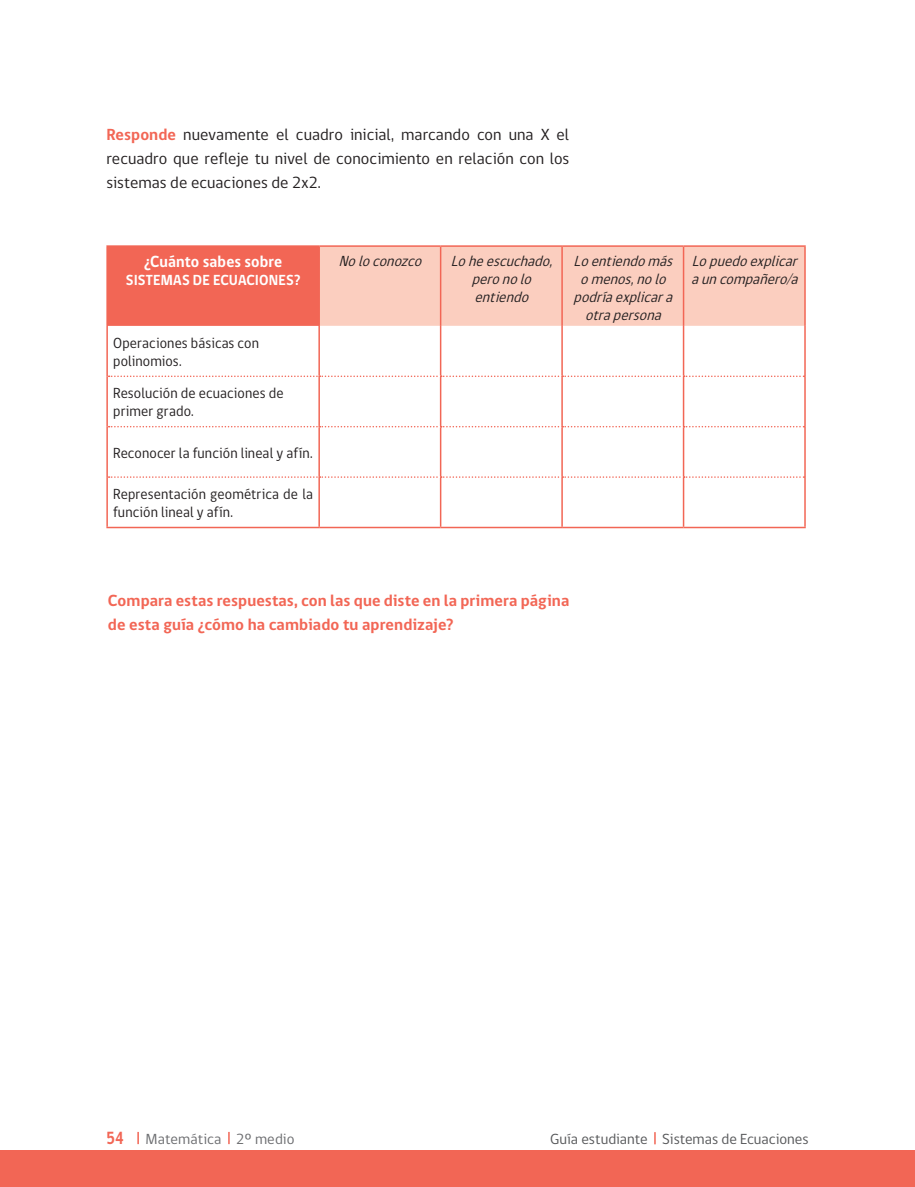
<style>
.page{position:relative;width:915px;height:1187px;background:#fff}
.page>*{position:absolute;margin:0;border:0;box-sizing:border-box;transform-origin:0 0}
.punteo_numero_letra{font:16.5px/24px "gob CL";letter-spacing:.005em;color:#231f20;text-align:justify}
.texto_gral_2_columna{font:700 16.5px/24px "gob CL";letter-spacing:.005em;color:#f26655}
.t1{font:700 16.5px "gob CL";letter-spacing:.005em;color:#fff;scale:.95 1}
.t2{font:15px/18px "gob CL";letter-spacing:.01em;color:#231f20;scale:.95 1}
.t3{font:italic 15px/18px "gob CL";color:#231f20;text-align:center;scale:.95 1}
.t4{font:15px "gob CL";color:#57585a}
.t5{font:700 15px "gob CL";letter-spacing:.005em;color:#fff;scale:.95 1}
.t6{font:15px "gob CL";letter-spacing:.005em;color:#6c6d70}
.s1{font-weight:700;color:#f26655}
.s2{font-weight:700;font-size:18px;color:#f26655}
</style>
<div class="page">
<svg style="left:137px;top:1131px;width:2px;height:12px"></svg>
<svg style="left:654px;top:1132px;width:1px;height:12px"></svg>
<div style="left:0;top:1149px;width:914px;height:37px;background:#f26655"></div>
<div style="left:107px;top:246px;width:212px;height:80px;background:#f26655"></div>
<div style="left:320px;top:247px;width:484px;height:79px;background:#fbcebf"></div>
<svg style="left:108px;top:326px;width:696px;height:200px"></svg>
<hr style="left:318px;top:247px;width:2px;height:79px;background:#f26655">
<hr style="left:439px;top:247px;width:2px;height:79px;background:#f26655">
<hr style="left:561px;top:247px;width:1px;height:79px;background:#f26655">
<hr style="left:682px;top:247px;width:2px;height:79px;background:#f26655">
<hr style="left:318px;top:326px;width:2px;height:49px;background:#f26655">
<hr style="left:439px;top:326px;width:2px;height:49px;background:#f26655">
<hr style="left:561px;top:326px;width:1px;height:49px;background:#f26655">
<hr style="left:682px;top:326px;width:2px;height:49px;background:#f26655">
<hr style="left:318px;top:377px;width:2px;height:49px;background:#f26655">
<hr style="left:439px;top:377px;width:2px;height:49px;background:#f26655">
<hr style="left:561px;top:377px;width:1px;height:49px;background:#f26655">
<hr style="left:682px;top:377px;width:2px;height:49px;background:#f26655">
<hr style="left:318px;top:427px;width:2px;height:49px;background:#f26655">
<hr style="left:439px;top:427px;width:2px;height:49px;background:#f26655">
<hr style="left:561px;top:427px;width:1px;height:49px;background:#f26655">
<hr style="left:682px;top:427px;width:2px;height:49px;background:#f26655">
<hr style="left:318px;top:478px;width:2px;height:48px;background:#f26655">
<hr style="left:439px;top:478px;width:2px;height:48px;background:#f26655">
<hr style="left:561px;top:478px;width:1px;height:48px;background:#f26655">
<hr style="left:682px;top:478px;width:2px;height:48px;background:#f26655">
<hr style="left:106px;top:245px;width:213px;height:2px;background:#f26655">
<hr style="left:106px;top:247px;width:2px;height:79px;background:#f26655">
<hr style="left:319px;top:245px;width:121px;height:2px;background:#f26655">
<hr style="left:440px;top:245px;width:122px;height:2px;background:#f26655">
<hr style="left:562px;top:245px;width:121px;height:2px;background:#f26655">
<hr style="left:683px;top:245px;width:122px;height:2px;background:#f26655">
<hr style="left:804px;top:247px;width:1px;height:79px;background:#f26655">
<hr style="left:106px;top:326px;width:2px;height:50px;background:#f26655">
<hr style="left:804px;top:326px;width:1px;height:50px;background:#f26655">
<hr style="left:106px;top:376px;width:2px;height:50px;background:#f26655">
<hr style="left:804px;top:376px;width:1px;height:50px;background:#f26655">
<hr style="left:106px;top:426px;width:2px;height:51px;background:#f26655">
<hr style="left:804px;top:426px;width:1px;height:51px;background:#f26655">
<hr style="left:106px;top:477px;width:2px;height:49px;background:#f26655">
<hr style="left:804px;top:477px;width:1px;height:49px;background:#f26655">
<hr style="left:106px;top:526px;width:213px;height:2px;background:#f26655">
<hr style="left:319px;top:526px;width:121px;height:2px;background:#f26655">
<hr style="left:440px;top:526px;width:122px;height:2px;background:#f26655">
<hr style="left:562px;top:526px;width:121px;height:2px;background:#f26655">
<hr style="left:683px;top:526px;width:122px;height:2px;background:#f26655">
<svg style="left:109px;top:375px;width:695px;height:2px"></svg>
<svg style="left:109px;top:426px;width:695px;height:1px"></svg>
<svg style="left:109px;top:476px;width:695px;height:2px"></svg>
<p class="punteo_numero_letra" style="left:106px;top:123px;width:464px"><span class="s1">Responde</span> nuevamente el cuadro inicial, marcando con una X el recuadro que refleje tu nivel de conocimiento en relación con los sistemas de ecuaciones de 2x2.</p>
<p class="t1" style="left:144px;top:250px;width:147px">¿Cuánto sabes sobre</p>
<p class="t5" style="left:126px;top:270px;width:185px">SISTEMAS DE ECUACIONES?</p>
<p class="t2" style="left:113px;top:334px;width:155px">Operaciones básicas con polinomios.</p>
<p class="t2" style="left:113px;top:384px;width:181px">Resolución de ecuaciones de primer grado.</p>
<p class="t2" style="left:113px;top:444px;width:211px">Reconocer la función lineal y afín.</p>
<p class="t2" style="left:113px;top:485px;width:212px">Representación geométrica de la función lineal y afín.</p>
<p class="t3" style="left:338px;top:252px;width:94px">Noloconozco</p>
<p class="t3" style="left:450px;top:252px;width:114px">Loheescuchado, peronolo entiendo</p>
<p class="t3" style="left:573px;top:252px;width:111px">Loentiendomás omenos,nolo podríaexplicara otrapersona</p>
<p class="t3" style="left:691px;top:252px;width:119px;text-align:left">Lopuedoexplicar auncompañero/a</p>
<p class="texto_gral_2_columna" style="left:108px;top:588px;width:463px">Compara estas respuestas, con las que diste en la primera página de esta guía ¿cómo ha cambiado tu aprendizaje?</p>
<p class="t6" style="left:106px;top:1128px;width:189px"><span class="s2">54</span> Matemática 2º medio</p>
<p class="t4" style="left:550px;top:1128px;width:260px">Guía estudiante Sistemas de Ecuaciones</p>
</div>
